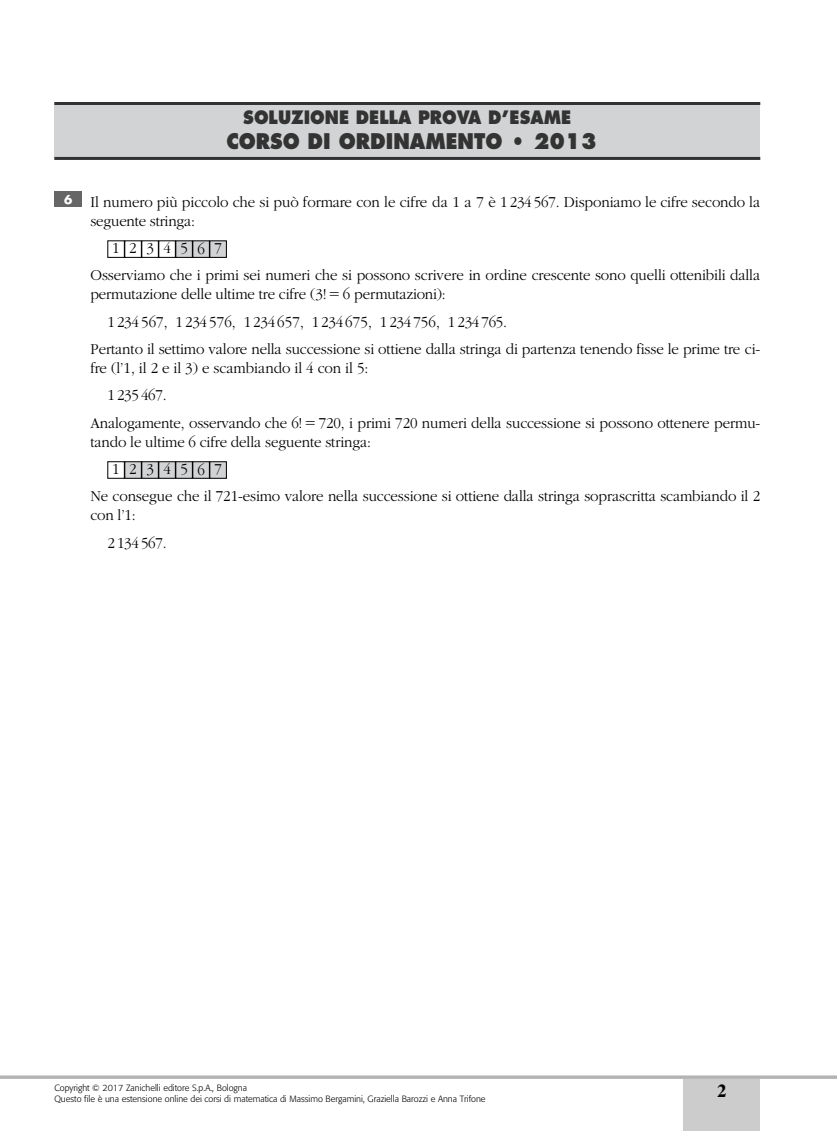
<style>
.page{position:relative;width:837px;height:1131px;background:#fff}
.page>*{position:absolute;margin:0;border:0;box-sizing:border-box;transform-origin:0 0}
.t1{font:800 21px "Futura";color:#333;scale:.9 1}
.t2{font:800 18px "Futura";color:#333;scale:.9 1}
.t3{font:700 18px "Times Ten";color:#000}
.t4{font:300 15.75px/18.9px "Garamond";letter-spacing:-.005em;color:#000;scale:.95 1}
.t5{font:300 15.75px "Garamond";letter-spacing:.635em;color:#000;scale:.95 1}
.t6{font:700 12px "Futura";color:#fff}
.t7{font:300 9px/10.5px "Formata";color:#000}
.s1{font-family:"Mathematical Pi One";font-weight:400}
</style>
<div class="page">
<div style="left:684px;top:1077px;width:76px;height:54px;background:#ccc"></div>
<hr style="left:0;top:1076px;width:837px;height:3px;background:#b3b3b3">
<div style="left:54px;top:191px;width:28px;height:16px;background:#666"></div>
<div style="left:54px;top:102px;width:706px;height:58px;background:#d1d3d4"></div>
<hr style="left:54px;top:102px;width:706px;height:3px;background:#333">
<hr style="left:54px;top:157px;width:706px;height:3px;background:#333">
<div style="left:108px;top:462px;width:17px;height:17px;border:1px solid #000"></div>
<div style="left:125px;top:462px;width:16px;height:16px;background:#d1d3d4"></div>
<div style="left:125px;top:462px;width:17px;height:17px;border:1px solid #000"></div>
<div style="left:142px;top:462px;width:16px;height:16px;background:#d1d3d4"></div>
<div style="left:142px;top:462px;width:17px;height:17px;border:1px solid #000"></div>
<div style="left:159px;top:462px;width:16px;height:16px;background:#d1d3d4"></div>
<div style="left:159px;top:462px;width:17px;height:17px;border:1px solid #000"></div>
<div style="left:176px;top:462px;width:16px;height:16px;background:#d1d3d4"></div>
<div style="left:176px;top:462px;width:17px;height:17px;border:1px solid #000"></div>
<div style="left:193px;top:462px;width:16px;height:16px;background:#d1d3d4"></div>
<div style="left:193px;top:462px;width:17px;height:17px;border:1px solid #000"></div>
<div style="left:210px;top:462px;width:16px;height:16px;background:#d1d3d4"></div>
<div style="left:210px;top:462px;width:17px;height:17px;border:1px solid #000"></div>
<div style="left:108px;top:241px;width:17px;height:17px;border:1px solid #000"></div>
<div style="left:125px;top:241px;width:17px;height:17px;border:1px solid #000"></div>
<div style="left:142px;top:241px;width:17px;height:17px;border:1px solid #000"></div>
<div style="left:159px;top:241px;width:17px;height:17px;border:1px solid #000"></div>
<div style="left:176px;top:241px;width:16px;height:16px;background:#d1d3d4"></div>
<div style="left:176px;top:241px;width:17px;height:17px;border:1px solid #000"></div>
<div style="left:193px;top:241px;width:16px;height:16px;background:#d1d3d4"></div>
<div style="left:193px;top:241px;width:17px;height:17px;border:1px solid #000"></div>
<div style="left:210px;top:241px;width:16px;height:16px;background:#d1d3d4"></div>
<div style="left:210px;top:241px;width:17px;height:17px;border:1px solid #000"></div>
<p class="t6" style="left:64px;top:191px;width:10px">6</p>
<p class="t2" style="left:243px;top:111px;width:366px">SOLUZIONE DELLA PROVA D’ESAME</p>
<h1 class="t1" style="left:226px;top:134px;width:413px">CORSO DI ORDINAMENTO • 2013</h1>
<p class="t4" style="left:90px;top:193px;width:707px">Il numero più piccolo che si può formare con le cifre da 1 a 7 è 1 234 567. Disponiamo le cifre secondo la seguente stringa:</p>
<p class="t5" style="left:112px;top:241px;width:117px">1234567</p>
<p class="t4" style="left:90px;top:267px;width:707px">Osserviamo che i primi sei numeri che si possono scrivere in ordine crescente sono quelli ottenibili dalla permutazione delle ultime tre cifre (3!<span class="s1">-</span>6 permutazioni):</p>
<p class="t4" style="left:90px;top:309px;width:707px;line-height:27.5px;text-indent:17px">1 234 567, 1 234 576, 1 234 657, 1 234 675, 1 234 756, 1 234 765.<br>Pertanto il settimo valore nella successione si ottiene dalla stringa di partenza tenendo fisse le prime tre ci-</p>
<p class="t4" style="left:90px;top:360px;width:294px">fre (l’1, il 2 e il 3) e scambiando il 4 con il 5:</p>
<p class="t4" style="left:108px;top:387px;width:64px">1 235 467.</p>
<p class="t4" style="left:90px;top:414px;width:707px">Analogamente, osservando che 6!<span class="s1">-</span>720, i primi 720 numeri della successione si possono ottenere permu-</p>
<p class="t4" style="left:90px;top:433px;width:297px">tando le ultime 6 cifre della seguente stringa:</p>
<p class="t5" style="left:112px;top:462px;width:117px">1234567</p>
<p class="t4" style="left:90px;top:488px;width:707px">Ne consegue che il 721-esimo valore nella successione si ottiene dalla stringa soprascritta scambiando il 2 con l’1:</p>
<p class="t4" style="left:108px;top:534px;width:64px">2 134 567.</p>
<p class="t7" style="left:54px;top:1083px;width:433px">Copyright © 2017 Zanichelli editore S.p.A., Bologna<br>Questo file è una estensione online dei corsi di matematica di Massimo Bergamini, Graziella Barozzi e Anna Trifone</p>
<p class="t3" style="left:718px;top:1080px;width:10px">2</p>
</div>
